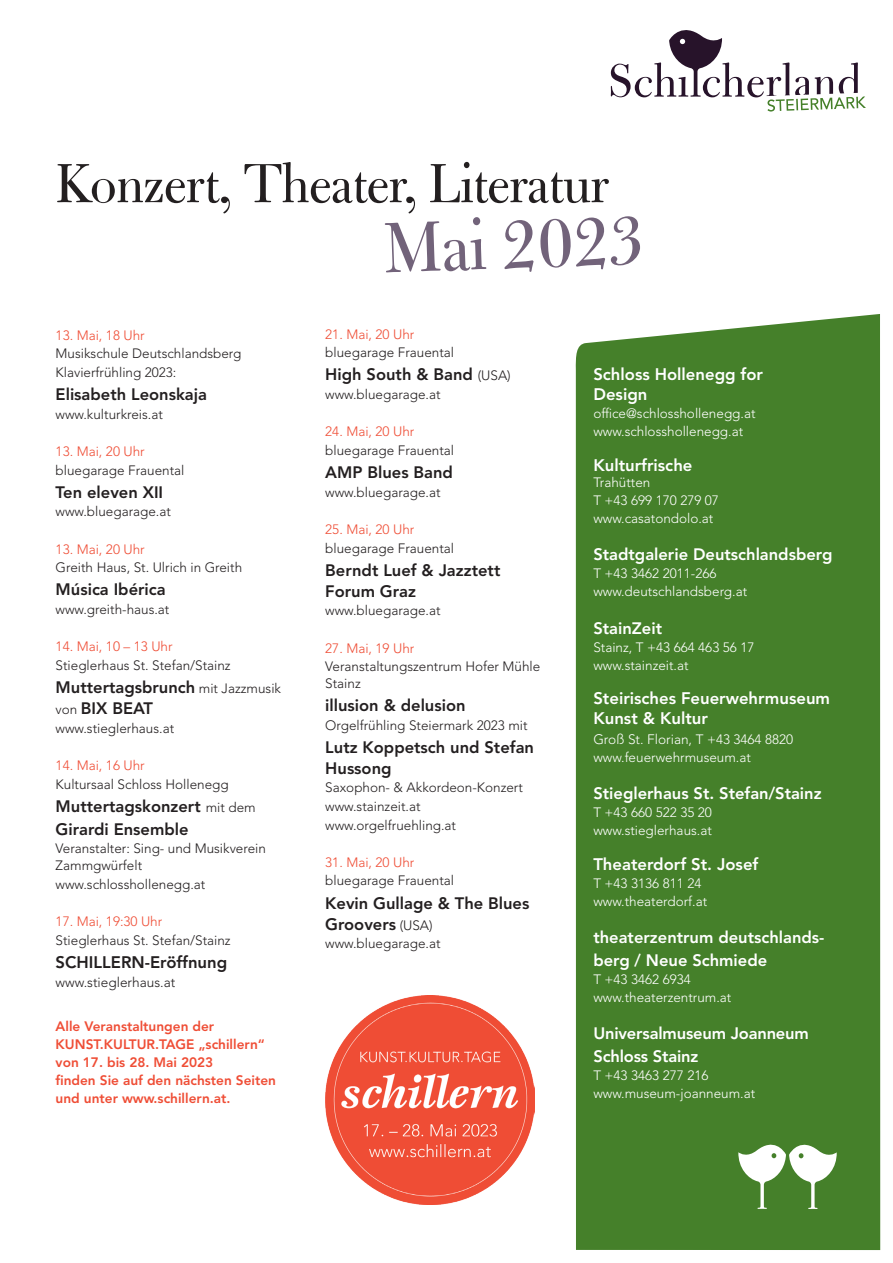
<style>
.page{position:relative;width:893px;height:1263px;background:#fff}
.page>*{position:absolute;margin:0;border:0;box-sizing:border-box;transform-origin:0 0}
.t1{font:79.05px "Bulmer MT Regular Display";color:#72637a}
.t2{font:61.2px "Bulmer MT Regular Display";color:#231f20}
.t3{font:800 16.65px/19.6px "Avenir LT Std";color:#fff}
.t4{font:800 16.65px "Avenir LT Std";color:#231f20}
.t5{font:800 16.5px/21px "Avenir LT Std";color:#231f20}
.t6{font:800 16.5px/22.5px "Avenir LT Std";color:#fff}
.t7{font:800 13.65px/18px "Avenir LT Std";color:#ef4d35}
.t8{font:300 13.65px "Avenir LT Std";color:#fff}
.t9{font:300 13.65px "Avenir LT Std";color:#231f20}
.t10{font:300 13.5px/18.6px "Avenir LT Std";color:#231f20}
.t11{font:300 13.5px/18px "Avenir LT Std";color:#fff}
.t12{font:300 13.5px "Avenir LT Std";color:#ef4d35}
.s1{font-weight:300;font-size:13.5px}
.s2{font-size:13.5px}
</style>
<div class="page">
<div style="left:576px;top:314px;width:304px;height:936px;background:#45802a"></div>
<img style="left:325px;top:995px;width:210px;height:210px">
<svg style="left:611px;top:30px;width:255px;height:82px"></svg>
<svg style="left:738px;top:1137px;width:99px;height:72px"></svg>
<h2 class="t2" style="left:56px;top:146px;width:555px">Konzert, Theater, Literatur</h2>
<h1 class="t1" style="left:382px;top:200px;width:263px;rotate:-2deg">Mai 2023</h1>
<p class="t12" style="left:56px;top:327px;width:91px">13. Mai, 18 Uhr</p>
<p class="t10" style="left:56px;top:344px;width:187px">Musikschule Deutschlandsberg<br>Klavierfrühling 2023:</p>
<p class="t5" style="left:56px;top:384px;width:153px">Elisabeth Leonskaja</p>
<p class="t10" style="left:56px;top:405px;width:109px">www.kulturkreis.at</p>
<p class="t12" style="left:56px;top:443px;width:91px">13. Mai, 20 Uhr</p>
<p class="t10" style="left:56px;top:461px;width:130px">bluegarage Frauental</p>
<p class="t5" style="left:56px;top:482px;width:109px">Ten eleven XII</p>
<p class="t10" style="left:56px;top:502px;width:117px">www.bluegarage.at</p>
<p class="t12" style="left:56px;top:541px;width:91px">13. Mai, 20 Uhr</p>
<p class="t10" style="left:56px;top:558px;width:188px">Greith Haus, St. Ulrich in Greith</p>
<p class="t5" style="left:56px;top:579px;width:112px">Música Ibérica</p>
<p class="t10" style="left:56px;top:600px;width:115px">www.greith-haus.at</p>
<p class="t12" style="left:56px;top:639px;width:118px">14. Mai, 10 – 13 Uhr</p>
<p class="t10" style="left:56px;top:656px;width:177px">Stieglerhaus St. Stefan/Stainz</p>
<p class="t5" style="left:56px;top:677px;width:227px">Muttertagsbrunch <span class="s1">mit Jazzmusik von</span> BIX BEAT</p>
<p class="t10" style="left:56px;top:719px;width:120px">www.stieglerhaus.at</p>
<p class="t12" style="left:56px;top:757px;width:91px">14. Mai, 16 Uhr</p>
<p class="t10" style="left:56px;top:775px;width:175px">Kultursaal Schloss Hollenegg</p>
<p class="t5" style="left:56px;top:794px;width:202px;line-height:23.1px">Muttertagskonzert <span class="s1">mit dem<br></span>Girardi Ensemble</p>
<p class="t10" style="left:56px;top:841px;width:212px;line-height:16.5px">Veranstalter: Sing- und Musikverein<br>Zammgwürfelt</p>
<p class="t10" style="left:56px;top:875px;width:151px">www.schlosshollenegg.at</p>
<p class="t12" style="left:56px;top:913px;width:108px">17. Mai, 19:30 Uhr</p>
<p class="t10" style="left:56px;top:930px;width:177px">Stieglerhaus St. Stefan/Stainz</p>
<p class="t4" style="left:56px;top:952px;width:173px">SCHILLERN-Eröffnung</p>
<p class="t9" style="left:56px;top:974px;width:121px">www.stieglerhaus.at</p>
<p class="t7" style="left:56px;top:1017px;width:222px">Alle Veranstaltungen der<br>KUNST.KULTUR.TAGE „schillern“ von 17. bis 28. Mai 2023<br>finden Sie auf den nächsten Seiten und unter www.schillern.at.</p>
<p class="t12" style="left:325px;top:326px;width:91px">21. Mai, 20 Uhr</p>
<p class="t10" style="left:325px;top:343px;width:130px">bluegarage Frauental</p>
<p class="t5" style="left:325px;top:364px;width:187px">High South &amp; Band <span class="s1">(USA)</span></p>
<p class="t10" style="left:325px;top:385px;width:117px">www.bluegarage.at</p>
<p class="t12" style="left:325px;top:424px;width:91px">24. Mai, 20 Uhr</p>
<p class="t10" style="left:325px;top:441px;width:130px">bluegarage Frauental</p>
<p class="t5" style="left:325px;top:462px;width:129px">AMP Blues Band</p>
<p class="t10" style="left:325px;top:483px;width:117px">www.bluegarage.at</p>
<p class="t12" style="left:325px;top:521px;width:91px">25. Mai, 20 Uhr</p>
<p class="t10" style="left:325px;top:539px;width:130px">bluegarage Frauental</p>
<p class="t5" style="left:325px;top:559px;width:177px">Berndt Luef &amp; Jazztett<br>Forum Graz</p>
<p class="t10" style="left:325px;top:601px;width:117px">www.bluegarage.at</p>
<p class="t12" style="left:325px;top:640px;width:91px">27. Mai, 19 Uhr</p>
<p class="t10" style="left:325px;top:658px;width:217px;line-height:16.5px">Veranstaltungszentrum Hofer Mühle<br>Stainz</p>
<p class="t5" style="left:325px;top:695px;width:142px">illusion &amp; delusion</p>
<p class="t10" style="left:325px;top:716px;width:204px">Orgelfrühling Steiermark 2023 mit</p>
<p class="t5" style="left:325px;top:736px;width:210px">Lutz Koppetsch und Stefan<br>Hussong</p>
<p class="t10" style="left:325px;top:778px;width:199px">Saxophon- &amp; Akkordeon-Konzert www.stainzeit.at www.orgelfruehling.at</p>
<p class="t12" style="left:325px;top:854px;width:91px">31. Mai, 20 Uhr</p>
<p class="t10" style="left:325px;top:871px;width:130px">bluegarage Frauental</p>
<p class="t5" style="left:325px;top:892px;width:206px">Kevin Gullage &amp; The Blues<br>Groovers <span class="s1">(USA)</span></p>
<p class="t10" style="left:325px;top:934px;width:117px">www.bluegarage.at</p>
<p class="t3" style="left:593px;top:365px;width:171px">Schloss Hollenegg for<br>Design</p>
<p class="t11" style="left:593px;top:404px;width:164px">office@schlosshollenegg.at www.schlosshollenegg.at</p>
<p class="t3" style="left:593px;top:455px;width:101px">Kulturfrische</p>
<p class="t11" style="left:593px;top:473px;width:127px">Trahütten<br>T +43 699 170 279 07 www.casatondolo.at</p>
<p class="t6" style="left:593px;top:543px;width:240px">Stadtgalerie Deutschlandsberg</p>
<p class="t11" style="left:593px;top:565px;width:155px">T +43 3462 2011-266 www.deutschlandsberg.at</p>
<p class="t6" style="left:593px;top:617px;width:70px">StainZeit</p>
<p class="t11" style="left:593px;top:638px;width:163px">Stainz, T +43 664 463 56 17 www.stainzeit.at</p>
<p class="t3" style="left:593px;top:689px;width:238px">Steirisches Feuerwehrmuseum<br>Kunst &amp; Kultur</p>
<p class="t8" style="left:593px;top:731px;width:201px">Groß St. Florian, <span class="s2">T +43 3464 8820</span></p>
<p class="t11" style="left:593px;top:748px;width:159px">www.feuerwehrmuseum.at</p>
<p class="t6" style="left:593px;top:782px;width:230px">Stieglerhaus St. Stefan/Stainz</p>
<p class="t11" style="left:593px;top:803px;width:120px">T +43 660 522 35 20 www.stieglerhaus.at</p>
<p class="t3" style="left:593px;top:854px;width:167px">Theaterdorf St. Josef</p>
<p class="t11" style="left:593px;top:874px;width:115px">T +43 3136 811 24 www.theaterdorf.at</p>
<p class="t6" style="left:593px;top:926px;width:233px">theaterzentrum deutschlands&shy;berg / Neue Schmiede</p>
<p class="t11" style="left:593px;top:970px;width:140px">T +43 3462 6934 www.theaterzentrum.at</p>
<p class="t6" style="left:593px;top:1022px;width:217px">Universalmuseum Joanneum<br>Schloss Stainz</p>
<p class="t11" style="left:593px;top:1066px;width:163px">T +43 3463 277 216 www.museum-joanneum.at</p>
</div>
